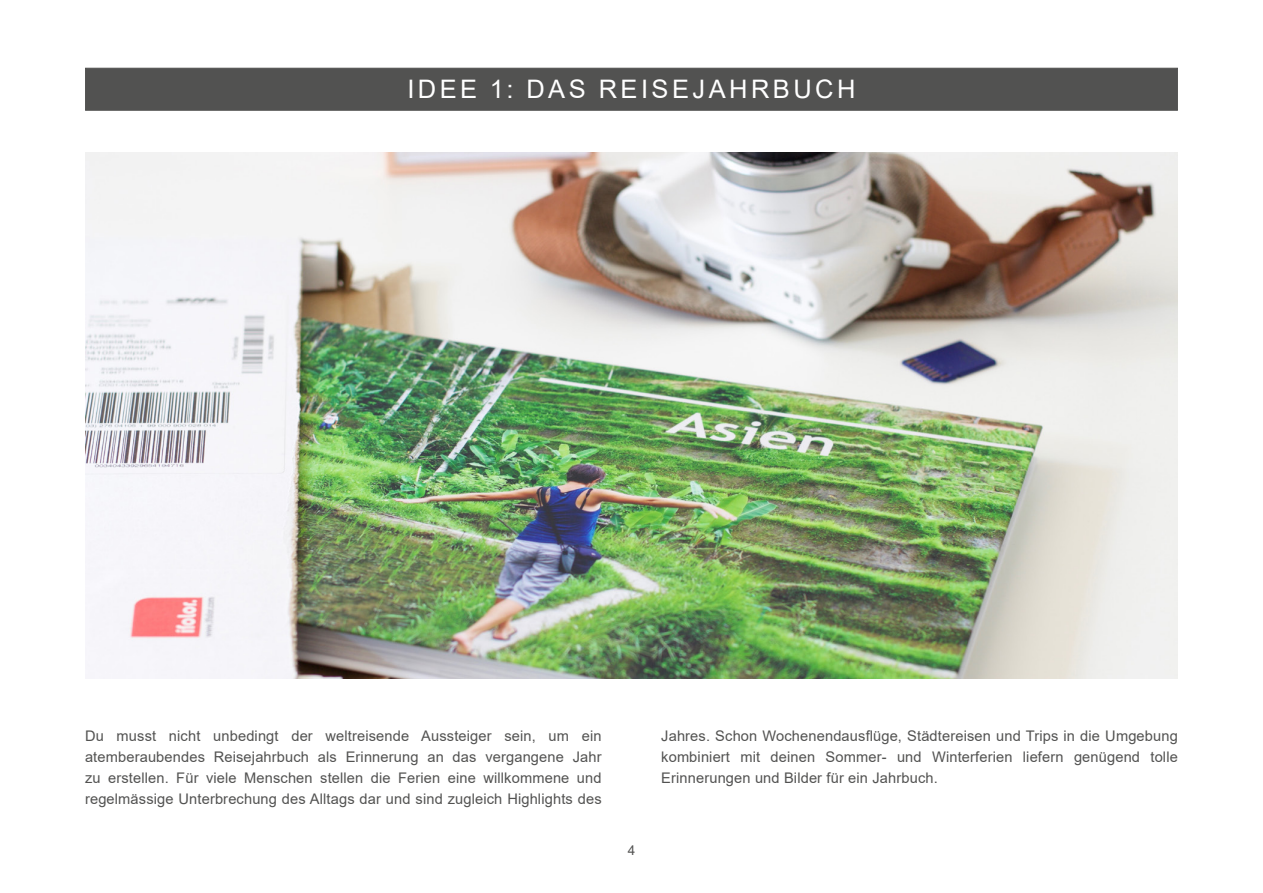
<style>
.page{position:relative;width:1263px;height:893px;background:#fff}
.page>*{position:absolute;margin:0;border:0;box-sizing:border-box;transform-origin:0 0}
.t1{font:25.5px "Arial";letter-spacing:.135em;color:#fff}
.t2{font:14.7px/21px "Arial";letter-spacing:.01em;color:#525251;text-align:justify}
.t3{font:13.5px "Arial";color:#525251}
</style>
<div class="page">
<img style="left:85px;top:153px;width:1093px;height:525px">
<div style="left:85px;top:68px;width:1093px;height:43px;background:#525251;border:1px solid #525251"></div>
<h1 class="t1" style="left:407px;top:72px;width:449px">IDEE 1: DAS REISEJAHRBUCH</h1>
<p class="t2" style="left:85px;top:725px;width:518px">Du musst nicht unbedingt der weltreisende Aussteiger sein, um ein atemberaubendes Reisejahrbuch als Erinnerung an das vergangene Jahr zu erstellen. Für viele Menschen stellen die Ferien eine willkommene und regelmässige Unterbrechung des Alltags dar und sind zugleich Highlights des</p>
<p class="t2" style="left:661px;top:725px;width:518px">Jahres. Schon Wochenendausflüge, Städtereisen und Trips in die Umgebung kombiniert mit deinen Sommer- und Winterferien liefern genügend tolle Erinnerungen und Bilder für ein Jahrbuch.</p>
<p class="t3" style="left:628px;top:841px;width:9px">4</p>
</div>
